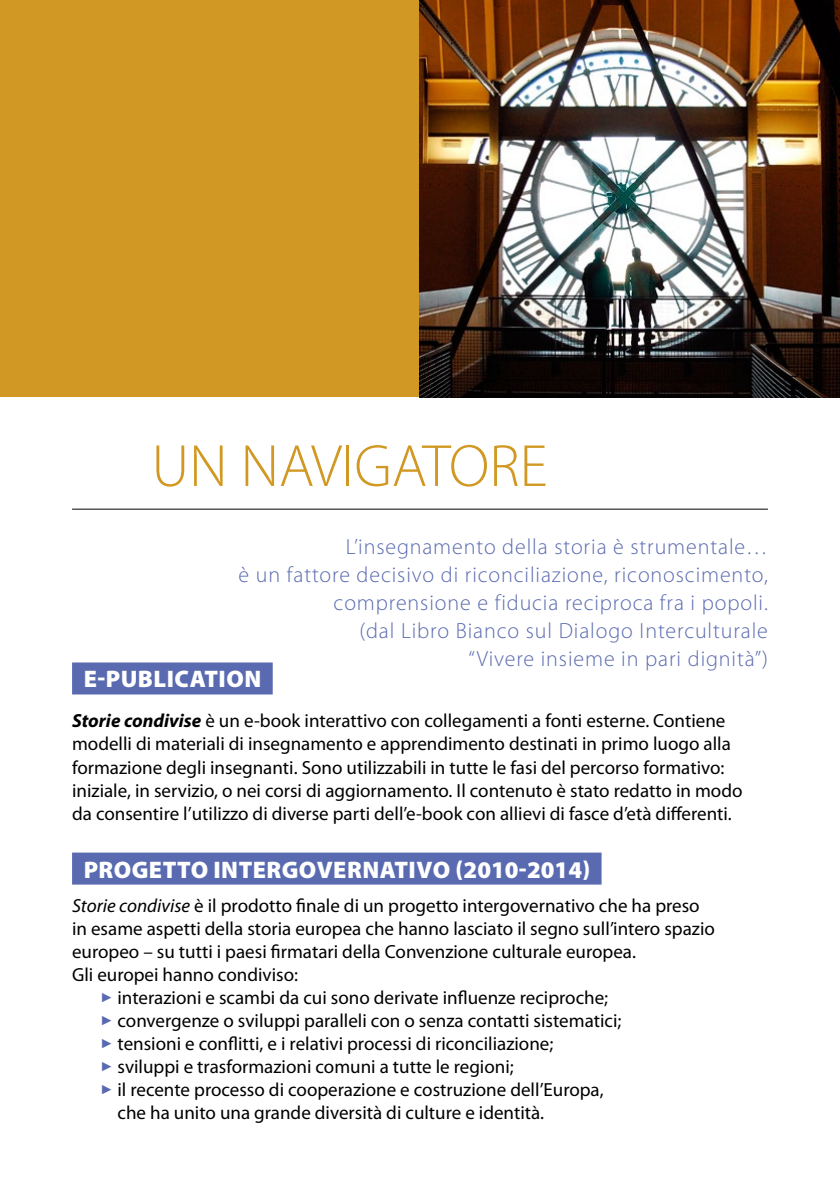
<style>
.page{position:relative;width:840px;height:1191px;background:#fff}
.page>*{position:absolute;margin:0;border:0;box-sizing:border-box;transform-origin:0 0}
.t1{font:300 60px "Myriad Pro";color:#d19923}
.t2{font:900 24px "Myriad Pro";letter-spacing:.02em;color:#fff}
.t3{font:300 22px/28px "Myriad Pro";letter-spacing:.04em;color:#5a6ab0;text-align:right}
.t4{font:19px/23px "Myriad Pro";color:#000}
.s1{font-weight:700;font-style:italic}
.s2{font-style:italic}
.s3{color:#5a6ab0}
</style>
<div class="page">
<div style="left:72px;top:662px;width:200px;height:32px;background:#5a6ab0"></div>
<div style="left:72px;top:852px;width:529px;height:32px;background:#5a6ab0"></div>
<hr style="left:72px;top:508px;width:695px;height:1px;background:#000">
<img style="left:419px;top:0;width:420px;height:397px">
<div style="left:0;top:0;width:419px;height:397px;background:#d19923"></div>
<h1 class="t1" style="left:151px;top:430px;width:397px">UN NAVIGATORE</h1>
<p class="t3" style="left:238px;top:532px;width:530px">L’insegnamento della storia è strumentale…<br>è un fattore decisivo di riconciliazione, riconoscimento, comprensione e fiducia reciproca fra i popoli.<br>(dal Libro Bianco sul Dialogo Interculturale<br>“Vivere insieme in pari dignità”)</p>
<p class="t2" style="left:84px;top:663px;width:179px">E-PUBLICATION</p>
<p class="t4" style="left:72px;top:709px;width:671px"><span class="s1">Storie condivise</span> è un e-book interattivo con collegamenti a fonti esterne. Contiene modelli di materiali di insegnamento e apprendimento destinati in primo luogo alla formazione degli insegnanti. Sono utilizzabili in tutte le fasi del percorso formativo: iniziale, in servizio, o nei corsi di aggiornamento. Il contenuto è stato redatto in modo da consentire l’utilizzo di diverse parti dell’e-book con allievi di fasce d’età differenti.</p>
<p class="t2" style="left:84px;top:853px;width:507px">PROGETTO INTERGOVERNATIVO (2010-2014)</p>
<p class="t4" style="left:72px;top:893px;width:644px"><span class="s2">Storie condivise</span> è il prodotto finale di un progetto intergovernativo che ha preso in esame aspetti della storia europea che hanno lasciato il segno sull’intero spazio europeo – su tutti i paesi firmatari della Convenzione culturale europea.<br>Gli europei hanno condiviso:</p>
<p class="t4" style="left:100px;top:985px;width:509px"><span class="s3">✓</span> interazioni e scambi da cui sono derivate influenze reciproche;</p>
<p class="t4" style="left:100px;top:1008px;width:522px"><span class="s3">✓</span> convergenze o sviluppi paralleli con o senza contatti sistematici;</p>
<p class="t4" style="left:100px;top:1031px;width:454px"><span class="s3">✓</span> tensioni e conflitti, e i relativi processi di riconciliazione;</p>
<p class="t4" style="left:100px;top:1054px;width:414px"><span class="s3">✓</span> sviluppi e trasformazioni comuni a tutte le regioni;</p>
<p class="t4" style="left:117px;top:1077px;width:487px;text-indent:-17px"><span class="s3">✓</span> il recente processo di cooperazione e costruzione dell’Europa, che ha unito una grande diversità di culture e identità.</p>
</div>
